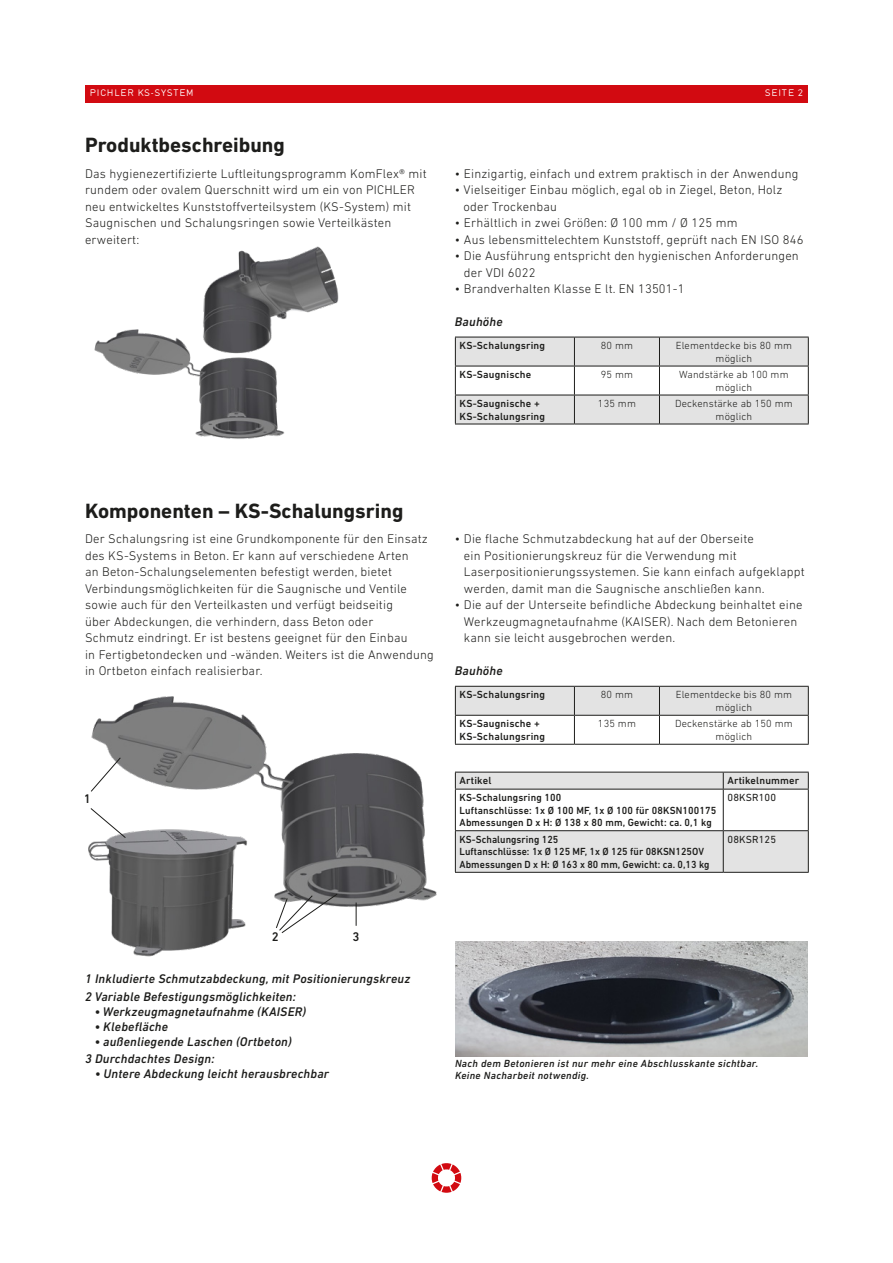
<style>
.page{position:relative;width:893px;height:1263px;background:#fff}
.page>*{position:absolute;margin:0;border:0;box-sizing:border-box;transform-origin:0 0}
.t1{font:700 21px "DIN Next LT Pro";color:#1d1d1b}
.t2{font:300 12.75px/16.5px "DIN Next LT Pro";letter-spacing:.015em;color:#1d1d1b}
.t3{font:italic 500 12.75px/17.1px "DIN Next LT Pro";letter-spacing:.015em;color:#1d1d1b}
.t4{font:500 12.75px "DIN Next LT Pro";color:#1d1d1b}
.t5{font:300 10.5px/12.6px "DIN Next LT Pro";letter-spacing:.015em;color:#1d1d1b;text-align:center}
.t6{font:500 10.5px/12.6px "DIN Next LT Pro";letter-spacing:.015em;color:#1d1d1b}
.t7{font:500 10.5px/12.6px "DIN Next LT Pro";letter-spacing:.015em;color:#1d1d1b;scale:.96 1}
.t8{font:500 10.5px/12.6px "DIN Next LT Pro";letter-spacing:.015em;color:#1d1d1b;scale:.95 1}
.t9{font:italic 500 10.5px/12.6px "DIN Next LT Pro";letter-spacing:.03em;color:#1d1d1b}
.t10{font:10.5px "DIN Next LT Pro";letter-spacing:.015em;color:#1d1d1b}
.t11{font:9px "DIN17 SB";letter-spacing:.1em;color:#fff}
</style>
<div class="page">
<div style="left:85px;top:85px;width:723px;height:17px;background:#d20a11"></div>
<svg style="left:432px;top:1163px;width:29px;height:30px"></svg>
<img style="left:94px;top:247px;width:245px;height:192px">
<svg style="left:455px;top:337px;width:354px;height:87px"></svg>
<hr style="left:455px;top:424px;width:119px;height:1px;background:#1d1d1b">
<hr style="left:574px;top:424px;width:85px;height:1px;background:#1d1d1b">
<hr style="left:659px;top:424px;width:150px;height:1px;background:#1d1d1b">
<img style="left:88px;top:696px;width:349px;height:261px">
<svg style="left:455px;top:686px;width:354px;height:58px"></svg>
<hr style="left:455px;top:744px;width:119px;height:1px;background:#1d1d1b">
<hr style="left:574px;top:744px;width:85px;height:1px;background:#1d1d1b">
<hr style="left:659px;top:744px;width:150px;height:1px;background:#1d1d1b">
<svg style="left:455px;top:772px;width:354px;height:100px"></svg>
<hr style="left:455px;top:789px;width:268px;height:1px;background:#1d1d1b">
<hr style="left:455px;top:789px;width:1px;height:41px;background:#1d1d1b">
<hr style="left:723px;top:789px;width:86px;height:1px;background:#1d1d1b">
<hr style="left:723px;top:789px;width:1px;height:41px;background:#1d1d1b">
<hr style="left:808px;top:789px;width:1px;height:41px;background:#1d1d1b">
<hr style="left:455px;top:830px;width:268px;height:1px;background:#1d1d1b">
<hr style="left:455px;top:831px;width:1px;height:41px;background:#1d1d1b">
<hr style="left:723px;top:830px;width:86px;height:1px;background:#1d1d1b">
<hr style="left:723px;top:831px;width:1px;height:41px;background:#1d1d1b">
<hr style="left:808px;top:831px;width:1px;height:41px;background:#1d1d1b">
<hr style="left:455px;top:872px;width:268px;height:1px;background:#1d1d1b">
<hr style="left:723px;top:872px;width:86px;height:1px;background:#1d1d1b">
<img style="left:455px;top:942px;width:353px;height:115px">
<svg style="left:90px;top:757px;width:31px;height:35px"></svg>
<svg style="left:90px;top:807px;width:36px;height:32px"></svg>
<svg style="left:275px;top:893px;width:63px;height:41px"></svg>
<svg style="left:356px;top:902px;width:1px;height:24px"></svg>
<p class="t11" style="left:90px;top:87px;width:106px">PICHLER KS-SYSTEM</p>
<p class="t11" style="left:765px;top:87px;width:40px">SEITE 2</p>
<h1 class="t1" style="left:85px;top:132px;width:201px">Produktbeschreibung</h1>
<p class="t2" style="left:85px;top:165px;width:343px">Das hygienezertifizierte Luftleitungsprogramm KomFlex® mit rundem oder ovalem Querschnitt wird um ein von PICHLER neu entwickeltes Kunststoffverteilsystem (KS-System) mit Saugnischen und Schalungsringen sowie Verteilkästen erweitert:</p>
<p class="t2" style="left:455px;top:165px;width:345px">• Einzigartig, einfach und extrem praktisch in der Anwendung</p>
<p class="t2" style="left:464px;top:181px;width:320px;text-indent:-9px">• Vielseitiger Einbau möglich, egal ob in Ziegel, Beton, Holz oder Trockenbau</p>
<p class="t2" style="left:455px;top:214px;width:284px">• Erhältlich in zwei Größen: Ø 100 mm / Ø 125 mm</p>
<p class="t2" style="left:455px;top:231px;width:350px">• Aus lebensmittelechtem Kunststoff, geprüft nach EN ISO 846</p>
<p class="t2" style="left:464px;top:247px;width:336px;text-indent:-9px">• Die Ausführung entspricht den hygienischen Anforderungen der VDI 6022</p>
<p class="t2" style="left:455px;top:280px;width:231px">• Brandverhalten Klasse E lt. EN 13501-1</p>
<p class="t3" style="left:455px;top:313px;width:49px">Bauhöhe</p>
<p class="t6" style="left:460px;top:339px;width:87px">KS-Schalungsring</p>
<p class="t5" style="left:601px;top:339px;width:34px">80 mm</p>
<p class="t5" style="left:676px;top:339px;width:118px">Elementdecke bis 80 mm möglich</p>
<p class="t6" style="left:460px;top:368px;width:73px">KS-Saugnische</p>
<p class="t5" style="left:601px;top:368px;width:34px">95 mm</p>
<p class="t5" style="left:679px;top:368px;width:111px">Wandstärke ab 100 mm möglich</p>
<p class="t6" style="left:460px;top:397px;width:87px">KS-Saugnische +<br>KS-Schalungsring</p>
<p class="t5" style="left:598px;top:397px;width:39px">135 mm</p>
<p class="t5" style="left:675px;top:397px;width:119px">Deckenstärke ab 150 mm möglich</p>
<h1 class="t1" style="left:85px;top:498px;width:320px">Komponenten – KS-Schalungsring</h1>
<p class="t2" style="left:85px;top:530px;width:350px">Der Schalungsring ist eine Grundkomponente für den Einsatz des KS-Systems in Beton. Er kann auf verschiedene Arten<br>an Beton-Schalungselementen befestigt werden, bietet Verbindungsmöglichkeiten für die Saugnische und Ventile sowie auch für den Verteilkasten und verfügt beidseitig<br>über Abdeckungen, die verhindern, dass Beton oder<br>Schmutz eindringt. Er ist bestens geeignet für den Einbau<br>in Fertigbetondecken und -wänden. Weiters ist die Anwendung in Ortbeton einfach realisierbar.</p>
<p class="t2" style="left:464px;top:530px;width:342px;text-indent:-9px">• Die flache Schmutzabdeckung hat auf der Oberseite<br>ein Positionierungskreuz für die Verwendung mit Laserpositionierungssystemen. Sie kann einfach aufgeklappt werden, damit man die Saugnische anschließen kann.</p>
<p class="t2" style="left:464px;top:596px;width:340px;text-indent:-9px">• Die auf der Unterseite befindliche Abdeckung beinhaltet eine<br>Werkzeugmagnetaufnahme (KAISER). Nach dem Betonieren kann sie leicht ausgebrochen werden.</p>
<p class="t3" style="left:455px;top:662px;width:49px">Bauhöhe</p>
<p class="t6" style="left:460px;top:688px;width:87px">KS-Schalungsring</p>
<p class="t5" style="left:601px;top:688px;width:34px">80 mm</p>
<p class="t5" style="left:676px;top:688px;width:118px">Elementdecke bis 80 mm möglich</p>
<p class="t6" style="left:460px;top:717px;width:87px">KS-Saugnische +<br>KS-Schalungsring</p>
<p class="t5" style="left:598px;top:717px;width:39px">135 mm</p>
<p class="t5" style="left:675px;top:717px;width:119px">Deckenstärke ab 150 mm möglich</p>
<p class="t6" style="left:460px;top:774px;width:33px">Artikel</p>
<p class="t6" style="left:727px;top:774px;width:73px">Artikelnummer</p>
<p class="t7" style="left:460px;top:791px;width:269px">KS-Schalungsring 100<br>Luftanschlüsse: 1x Ø 100 MF, 1x Ø 100 für 08KSN100175<br>Abmessungen D x H: Ø 138 x 80 mm, Gewicht: ca. 0,1 kg</p>
<p class="t10" style="left:727px;top:792px;width:50px">08KSR100</p>
<p class="t8" style="left:460px;top:833px;width:265px">KS-Schalungsring 125<br>Luftanschlüsse: 1x Ø 125 MF, 1x Ø 125 für 08KSN125OV<br>Abmessungen D x H: Ø 163 x 80 mm, Gewicht: ca. 0,13 kg</p>
<p class="t10" style="left:727px;top:833px;width:50px">08KSR125</p>
<p class="t4" style="left:84px;top:791px;width:8px">1</p>
<p class="t4" style="left:272px;top:929px;width:8px">2</p>
<p class="t4" style="left:353px;top:929px;width:8px">3</p>
<p class="t3" style="left:85px;top:970px;width:327px">1 Inkludierte Schmutzabdeckung, mit Positionierungskreuz<br>2 Variable Befestigungsmöglichkeiten:</p>
<p class="t3" style="left:95px;top:1002px;width:213px">• Werkzeugmagnetaufnahme (KAISER)</p>
<p class="t3" style="left:95px;top:1017px;width:75px">• Klebefläche</p>
<p class="t3" style="left:85px;top:1032px;width:208px;text-indent:10px">• außenliegende Laschen (Ortbeton)<br>3 Durchdachtes Design:</p>
<p class="t3" style="left:95px;top:1065px;width:236px">• Untere Abdeckung leicht herausbrechbar</p>
<p class="t9" style="left:455px;top:1057px;width:305px">Nach dem Betonieren ist nur mehr eine Abschlusskante sichtbar.<br>Keine Nacharbeit notwendig.</p>
</div>
